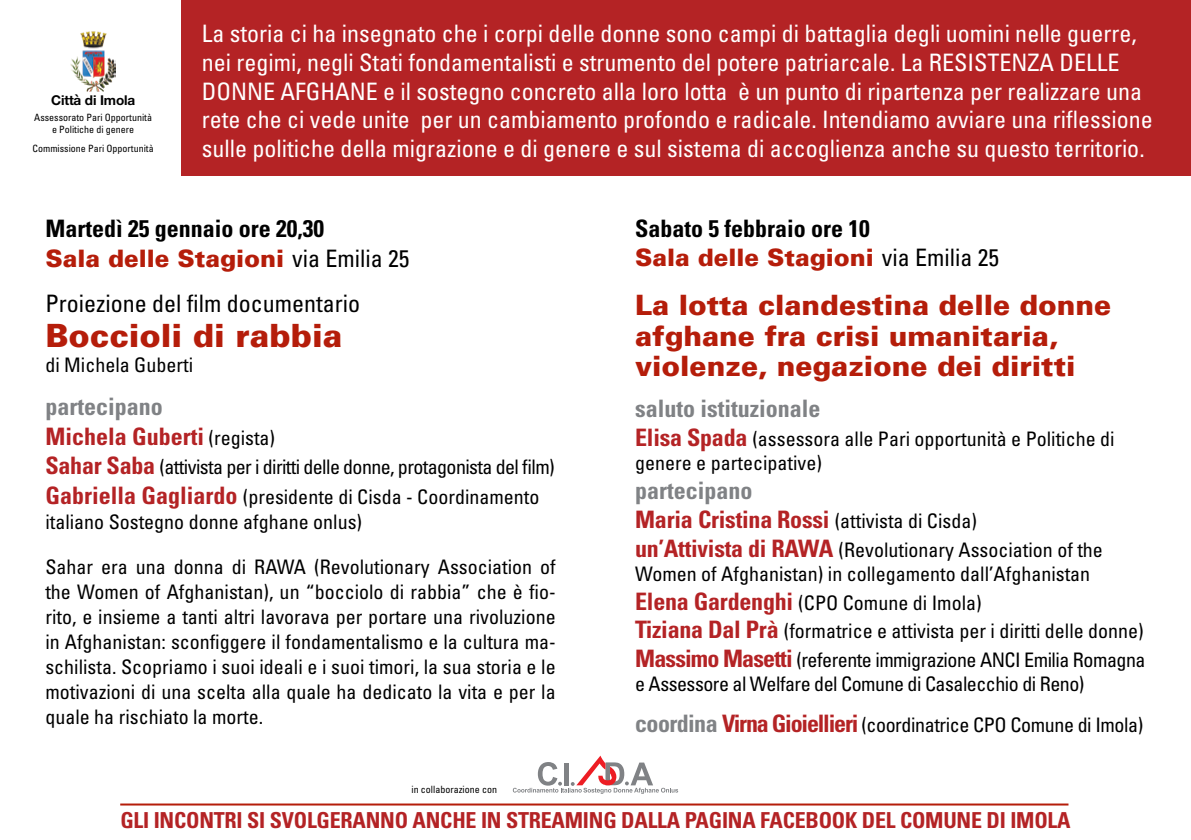
<style>
.page{position:relative;width:1191px;height:840px;background:#fff}
.page>*{position:absolute;margin:0;border:0;box-sizing:border-box;transform-origin:0 0}
.t1{font:900 32px "Univers";color:#b51d0a}
.t2{font:900 28px/30.4px "Univers";color:#b51d0a}
.t3{font:condensed 24px/28.8px "Univers";color:#fff}
.t4{font:700 condensed 24px "Univers";letter-spacing:-.01em;color:#b42325}
.t5{font:900 24px "Univers";color:#b51d0a}
.t6{font:700 condensed 24px "Univers";color:#000}
.t7{font:700 condensed 24px "Univers";color:#808285}
.t8{font:condensed 24px "Univers";color:#000}
.t9{font:700 condensed 22px "Univers";letter-spacing:-.01em;color:#b42325}
.t10{font:condensed 20px/25px "Univers";color:#000}
.t11{font:condensed 20px/24px "Univers";letter-spacing:-.025em;color:#000}
.t12{font:condensed 20px "Univers";letter-spacing:-.03em;color:#000}
.t13{font:condensed 20px "Univers";letter-spacing:-.02em;color:#000}
.t14{font:700 13.6px "Helvetica Neue";letter-spacing:-.01em;color:#000}
.t15{font:condensed 10px "Univers";color:#000}
.s1{font-weight:400;font-stretch:condensed;color:#000}
.s2{font-weight:400;font-size:20px;color:#000}
.s3{font-weight:700;font-size:24px;color:#b42325}
.s4{font-weight:700;font-size:24px;color:#808285}
</style>
<div class="page">
<div style="left:181px;top:0;width:1010px;height:176px;background:#b42325"></div>
<hr style="left:120px;top:803px;width:948px;height:2px;background:#b51d0a">
<img style="left:71px;top:32px;width:45px;height:59px">
<svg style="left:513px;top:755px;width:165px;height:38px"></svg>
<p class="t14" style="left:51px;top:89px;width:86px">Città di Imola</p>
<p class="t15" style="left:34px;top:111px;width:119px">Assessorato Pari Opportunità</p>
<p class="t15" style="left:52px;top:123px;width:84px">e Politiche di genere</p>
<p class="t15" style="left:33px;top:142px;width:123px">Commissione Pari Opportunità</p>
<p class="t3" style="left:202px;top:19px;width:952px">La storia ci ha insegnato che i corpi delle donne sono campi di battaglia degli uomini nelle guerre, nei regimi, negli Stati fondamentalisti e strumento del potere patriarcale. La RESISTENZA DELLE DONNE AFGHANE e il sostegno concreto alla loro lotta è un punto di ripartenza per realizzare una rete che ci vede unite per un cambiamento profondo e radicale. Intendiamo avviare una riflessione sulle politiche della migrazione e di genere e sul sistema di accoglienza anche su questo territorio.</p>
<p class="t6" style="left:45px;top:213px;width:280px">Martedì 25 gennaio ore 20,30</p>
<p class="t5" style="left:45px;top:243px;width:365px">Sala delle Stagioni <span class="s1">via Emilia 25</span></p>
<p class="t8" style="left:45px;top:288px;width:316px">Proiezione del film documentario</p>
<p class="t1" style="left:45px;top:315px;width:298px">Boccioli di rabbia</p>
<p class="t10" style="left:45px;top:352px;width:149px">di Michela Guberti</p>
<p class="t7" style="left:45px;top:391px;width:119px">partecipano</p>
<p class="t4" style="left:45px;top:421px;width:231px">Michela Guberti <span class="s2">(regista)</span></p>
<p class="t12" style="left:45px;top:454px;width:511px"><span class="s3">Sahar Saba</span> (attivista per i diritti delle donne, protagonista del film)</p>
<p class="t10" style="left:45px;top:484px;width:495px"><span class="s3">Gabriella Gagliardo</span> (presidente di Cisda - Coordinamento italiano Sostegno donne afghane onlus)</p>
<p class="t10" style="left:45px;top:553px;width:512px;text-align:justify">Sahar era una donna di RAWA (Revolutionary Association of the Women of Afghanistan), un “bocciolo di rabbia” che è fio&shy;rito, e insieme a tanti altri lavorava per portare una rivoluzione in Afghanistan: sconfiggere il fondamentalismo e la cultura ma&shy;schilista. Scopriamo i suoi ideali e i suoi timori, la sua storia e le motivazioni di una scelta alla quale ha dedicato la vita e per la quale ha rischiato la morte.</p>
<p class="t15" style="left:411px;top:782px;width:87px">in collaborazione con</p>
<p class="t6" style="left:635px;top:213px;width:236px">Sabato 5 febbraio ore 10</p>
<p class="t5" style="left:635px;top:242px;width:365px">Sala delle Stagioni <span class="s1">via Emilia 25</span></p>
<p class="t2" style="left:635px;top:290px;width:477px">La lotta clandestina delle donne afghane fra crisi umanitaria, violenze, negazione dei diritti</p>
<p class="t7" style="left:635px;top:394px;width:187px">saluto istituzionale</p>
<p class="t10" style="left:635px;top:426px;width:481px;line-height:24px"><span class="s3">Elisa Spada</span> (assessora alle Pari opportunità e Politiche di genere e partecipative)</p>
<p class="t7" style="left:635px;top:475px;width:119px">partecipano</p>
<p class="t4" style="left:635px;top:504px;width:343px">Maria Cristina Rossi <span class="s2">(attivista di Cisda)</span></p>
<p class="t10" style="left:635px;top:537px;width:469px;line-height:24px"><span class="s3">un’Attivista di RAWA</span> (Revolutionary Association of the<br>Women of Afghanistan) in collegamento dall’Afghanistan</p>
<p class="t10" style="left:635px;top:589px;width:348px"><span class="s3">Elena Gardenghi</span> (CPO Comune di Imola)</p>
<p class="t10" style="left:635px;top:618px;width:510px"><span class="s3">Tiziana Dal Prà</span> (formatrice e attivista per i diritti delle donne)</p>
<p class="t11" style="left:635px;top:647px;width:512px"><span class="s3">Massimo Masetti</span> (referente immigrazione ANCI Emilia Romagna e Assessore al Welfare del Comune di Casalecchio di Reno)</p>
<p class="t13" style="left:635px;top:712px;width:510px"><span class="s4">coordina</span> <span class="s3">Virna Gioiellieri</span> (coordinatrice CPO Comune di Imola)</p>
<p class="t9" style="left:120px;top:806px;width:951px">GLI INCONTRI SI SVOLGERANNO ANCHE IN STREAMING DALLA PAGINA FACEBOOK DEL COMUNE DI IMOLA</p>
</div>
